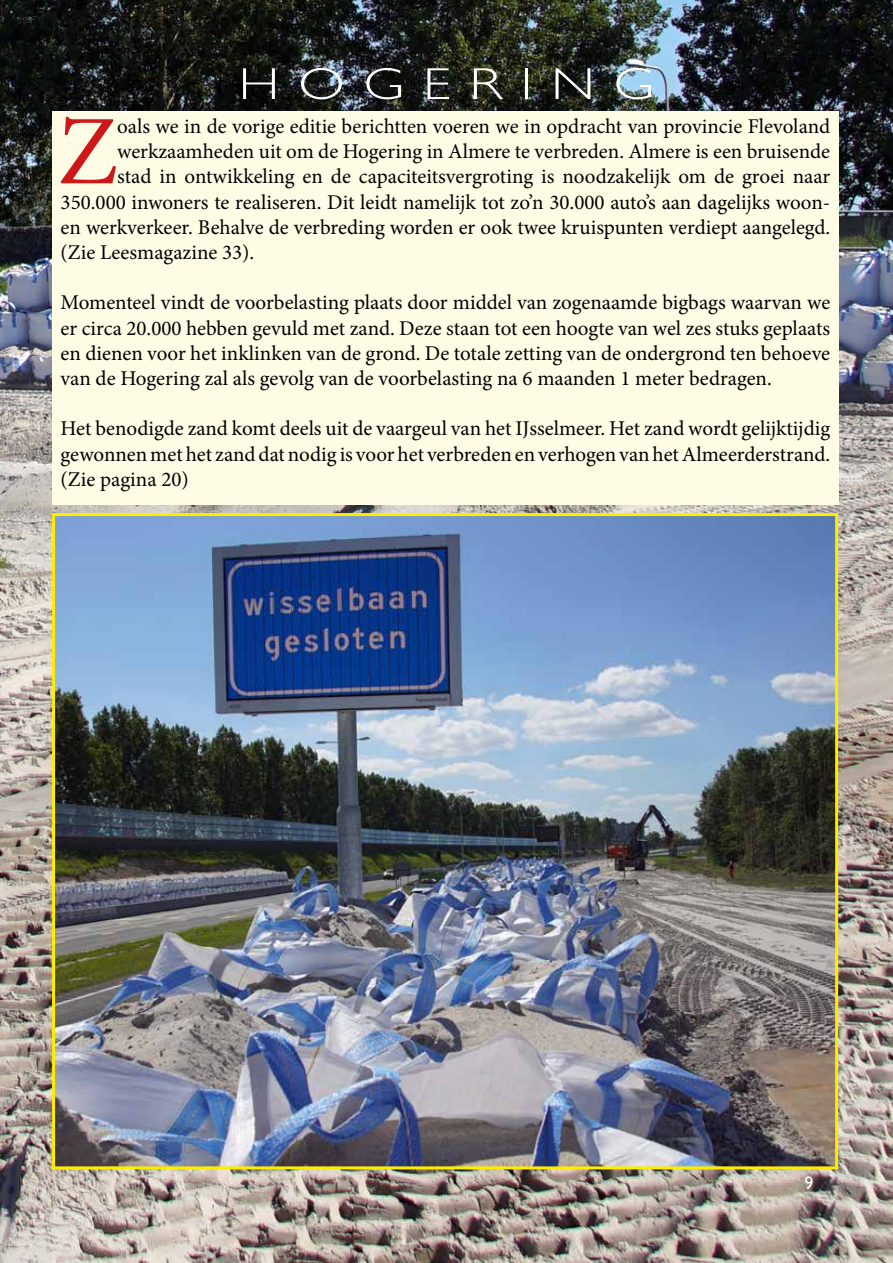
<style>
.page{position:relative;width:893px;height:1263px;background:#fff}
.page>*{position:absolute;margin:0;border:0;box-sizing:border-box;transform-origin:0 0}
.t1{font:98.55px "Minion Pro";color:#cd1719}
.t2{font:300 45px "Gill Sans";letter-spacing:.33em;color:#fff;scale:1.26 1}
.t3{font:21px/25.2px "Minion Pro";color:#000;text-align:justify}
.t4{font:18px "Gill Sans";color:#fff}
</style>
<div class="page">
<img style="left:0;top:0;width:893px;height:1263px">
<img style="left:56px;top:517px;width:778px;height:648px">
<div style="left:52px;top:513px;width:786px;height:656px;border:3px solid #ffed00"></div>
<div style="left:52px;top:112px;width:787px;height:393px;background:#fffce5"></div>
<h2 class="t2" style="left:239px;top:49px;width:331px">HOGERING</h2>
<h1 class="t1" style="left:58px;top:86px;width:61px">Z</h1>
<p class="t3" style="left:117px;top:114px;width:714px">oals we in de vorige editie berichtten voeren we in opdracht van provincie Flevoland</p>
<p class="t3" style="left:117px;top:139px;width:715px">werkzaamheden uit om de Hogering in Almere te verbreden. Almere is een bruisende</p>
<p class="t3" style="left:117px;top:164px;width:715px">stad in ontwikkeling en de capaciteitsvergroting is noodzakelijk om de groei naar</p>
<p class="t3" style="left:61px;top:189px;width:771px">350.000 inwoners te realiseren. Dit leidt namelijk tot zo’n 30.000 auto’s aan dagelijks woon-</p>
<p class="t3" style="left:61px;top:214px;width:771px">en werkverkeer. Behalve de verbreding worden er ook twee kruispunten verdiept aangelegd.</p>
<p class="t3" style="left:61px;top:240px;width:195px">(Zie Leesmagazine 33).</p>
<p class="t3" style="left:61px;top:290px;width:771px">Momenteel vindt de voorbelasting plaats door middel van zogenaamde bigbags waarvan we er circa 20.000 hebben gevuld met zand. Deze staan tot een hoogte van wel zes stuks geplaats en dienen voor het inklinken van de grond. De totale zetting van de ondergrond ten behoeve van de Hogering zal als gevolg van de voorbelasting na 6 maanden 1 meter bedragen.</p>
<p class="t3" style="left:61px;top:416px;width:771px">Het benodigde zand komt deels uit de vaargeul van het IJsselmeer. Het zand wordt gelijktijdig gewonnen met het zand dat nodig is voor het verbreden en verhogen van het Almeerderstrand. (Zie pagina 20)</p>
<p class="t4" style="left:804px;top:1172px;width:10px">9</p>
</div>
